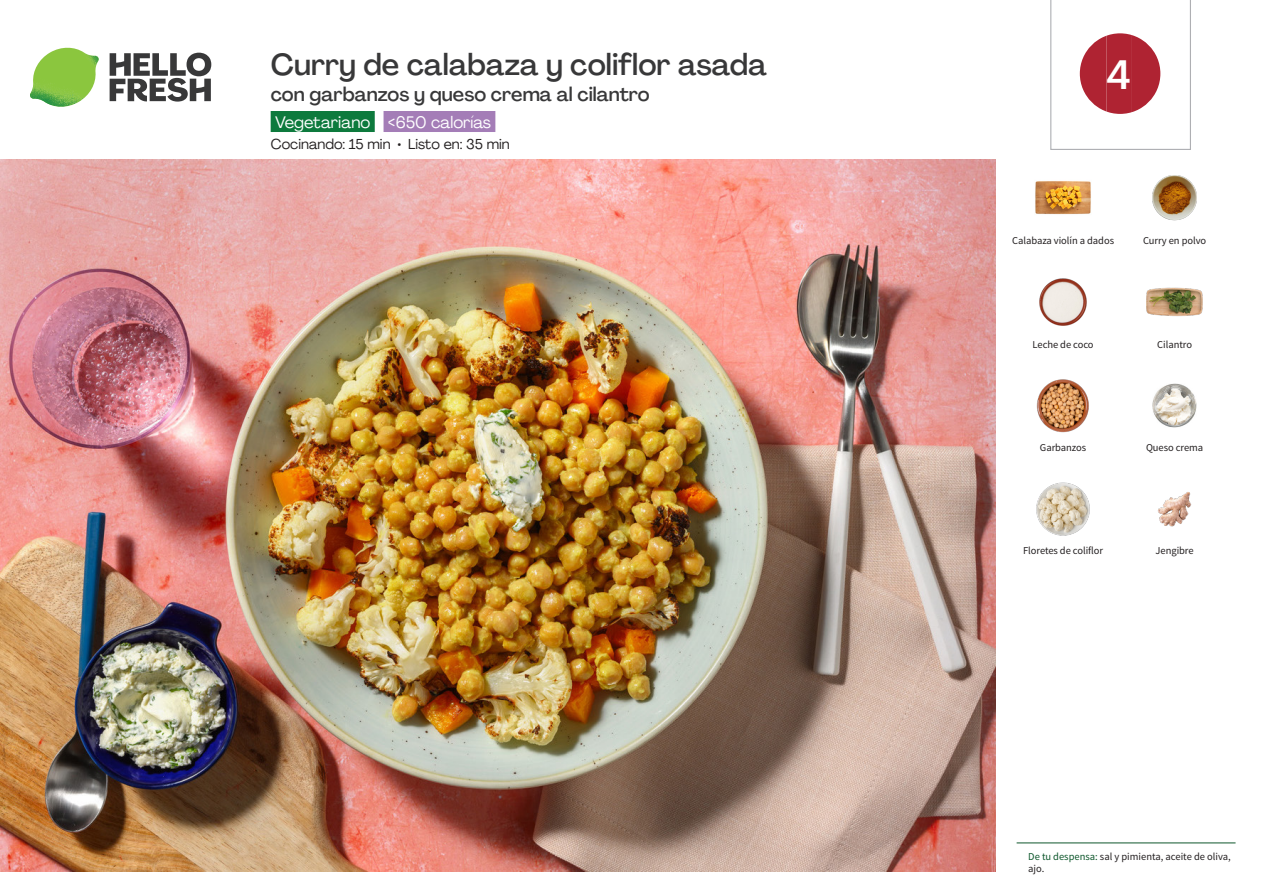
<style>
.page{position:relative;width:1263px;height:893px;background:#fff}
.page>*{position:absolute;margin:0;border:0;box-sizing:border-box;transform-origin:0 0}
._24_Recipe_Nr_Bag{font:500 40.5px "Agrandir";color:#fff}
._15_Titel_UK{font:500 30px "Agrandir";color:#383839}
._15_Titel_UK-2{font:500 19.5px "Agrandir";color:#383839}
._02_Box_Type{font:16.5px "Agrandir";color:#fff}
._02_Box_Type-2{font:14.25px "Agrandir";color:#231f20}
._18_FRONT_ingredient{font:10.5px/12px "Source Sans Pro";letter-spacing:-.005em;color:#231f20}
.s1{color:#0e572c}
</style>
<div class="page">
<svg style="left:110px;top:53px;width:101px;height:49px"></svg>
<img style="left:30px;top:48px;width:69px;height:59px">
<img style="left:0;top:159px;width:995px;height:713px">
<div style="left:271px;top:111px;width:104px;height:21px;background:#0d7a3d"></div>
<div style="left:383px;top:111px;width:112px;height:21px;background:#a47db7"></div>
<hr style="left:1016px;top:843px;width:219px;height:1px;background:#0e572c">
<img style="left:1035px;top:181px;width:56px;height:34px">
<img style="left:1152px;top:175px;width:45px;height:46px">
<img style="left:1146px;top:287px;width:57px;height:30px">
<img style="left:1039px;top:278px;width:48px;height:48px">
<img style="left:1152px;top:383px;width:45px;height:45px">
<img style="left:1036px;top:379px;width:53px;height:54px">
<img style="left:1158px;top:492px;width:34px;height:35px">
<img style="left:1036px;top:482px;width:54px;height:54px">
<svg style="left:1050px;top:0;width:141px;height:150px"></svg>
<p class="_15_Titel_UK" style="left:271px;top:46px;width:498px">Curry de calabaza y coliflor asada</p>
<p class="_15_Titel_UK-2" style="left:271px;top:82px;width:381px">con garbanzos y queso crema al cilantro</p>
<p class="_02_Box_Type" style="left:275px;top:112px;width:217px">Vegetariano &lt;650 calorías</p>
<p class="_02_Box_Type-2" style="left:271px;top:135px;width:241px">Cocinando: 15 min • Listo en: 35 min</p>
<p class="_24_Recipe_Nr_Bag" style="left:1106px;top:50px;width:26px">4</p>
<p class="_18_FRONT_ingredient" style="left:1012px;top:235px;width:103px">Calabaza violín a dados</p>
<p class="_18_FRONT_ingredient" style="left:1143px;top:235px;width:65px">Curry en polvo</p>
<p class="_18_FRONT_ingredient" style="left:1033px;top:339px;width:62px">Leche de coco</p>
<p class="_18_FRONT_ingredient" style="left:1157px;top:339px;width:36px">Cilantro</p>
<p class="_18_FRONT_ingredient" style="left:1040px;top:441px;width:48px">Garbanzos</p>
<p class="_18_FRONT_ingredient" style="left:1146px;top:441px;width:59px">Queso crema</p>
<p class="_18_FRONT_ingredient" style="left:1023px;top:545px;width:81px">Floretes de coliflor</p>
<p class="_18_FRONT_ingredient" style="left:1155px;top:545px;width:40px">Jengibre</p>
<p class="_18_FRONT_ingredient" style="left:1028px;top:850px;width:204px"><span class="s1">De tu despensa:</span> sal y pimienta, aceite de oliva, ajo.</p>
</div>
